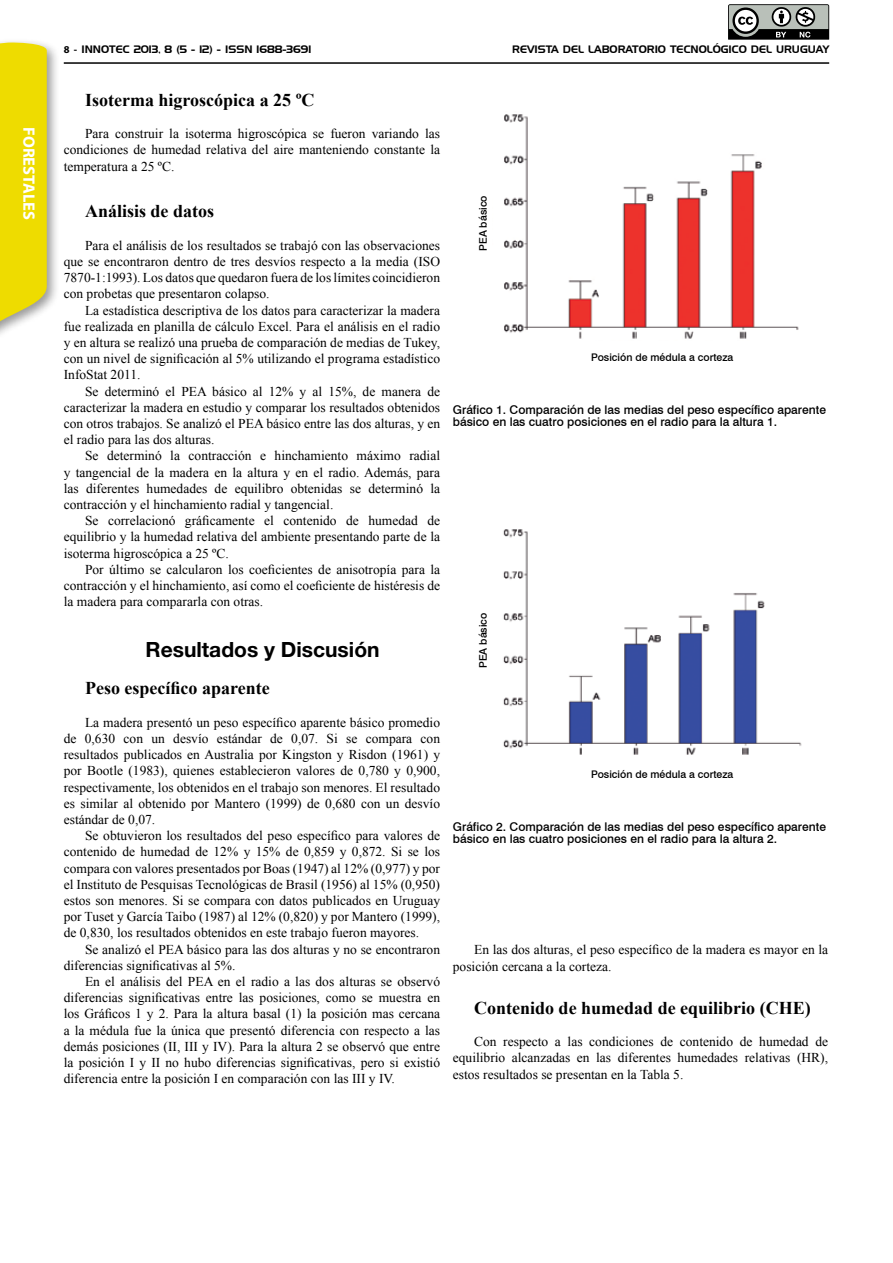
<style>
.page{position:relative;width:893px;height:1263px;background:#fff}
.page>*{position:absolute;margin:0;border:0;box-sizing:border-box;transform-origin:0 0}
.t1{font:700 21px "Helvetica Neue";color:#000}
.t2{font:700 18px "Times New Roman";color:#000}
.t3{font:700 16.5px "Myriad Pro";color:#fff}
.t4{font:13.5px/16.2px "Times New Roman";color:#000;text-align:justify}
.t5{font:500 12px/12px "Swiss 721 BT";color:#000}
.t6{font:10.5px "Handel Gothic BT";color:#000}
.t7{font:500 10.5px "Swiss 721 BT";color:#000}
.s1{font-family:"Myriad Pro";font-weight:700}
</style>
<div class="page">
<hr style="left:64px;top:62px;width:765px;height:2px;background:#000">
<div style="left:0;top:38px;width:60px;height:319px;background:#000;opacity:.4"></div>
<svg style="left:0;top:43px;width:47px;height:304px"></svg>
<svg style="left:728px;top:4px;width:101px;height:36px"></svg>
<img style="left:504px;top:114px;width:295px;height:225px">
<img style="left:503px;top:529px;width:299px;height:226px">
<p class="t3" style="left:38px;top:127px;width:94px;rotate:90deg">FORESTALES</p>
<p class="t6" style="left:64px;top:43px;width:249px"><span class="s1">8 -</span> INNOTEC 2013, 8 (5 - 12) - ISSN 1688-3691</p>
<p class="t6" style="left:512px;top:43px;width:318px">REVISTA DEL LABORATORIO TECNOLÓGICO DEL URUGUAY</p>
<h2 class="t2" style="left:85px;top:87px;width:231px">Isoterma higroscópica a 25 ºC</h2>
<p class="t4" style="left:64px;top:125px;width:378px;text-indent:21px">Para construir la isoterma higroscópica se fueron variando las condiciones de humedad relativa del aire manteniendo constante la temperatura a 25 ºC.</p>
<h2 class="t2" style="left:85px;top:199px;width:131px">Análisis de datos</h2>
<p class="t4" style="left:64px;top:237px;width:378px;text-indent:21px">Para el análisis de los resultados se trabajó con las observaciones que se encontraron dentro de tres desvíos respecto a la media (ISO 7870-1:1993). Los datos que quedaron fuera de los límites coincidieron con probetas que presentaron colapso.</p>
<p class="t4" style="left:64px;top:302px;width:378px;text-indent:21px">La estadística descriptiva de los datos para caracterizar la madera fue realizada en planilla de cálculo Excel. Para el análisis en el radio y en altura se realizó una prueba de comparación de medias de Tukey, con un nivel de significación al 5% utilizando el programa estadístico InfoStat 2011.</p>
<p class="t4" style="left:64px;top:383px;width:378px;text-indent:21px">Se determinó el PEA básico al 12% y al 15%, de manera de caracterizar la madera en estudio y comparar los resultados obtenidos con otros trabajos. Se analizó el PEA básico entre las dos alturas, y en el radio para las dos alturas.</p>
<p class="t4" style="left:64px;top:448px;width:378px;text-indent:21px">Se determinó la contracción e hinchamiento máximo radial y tangencial de la madera en la altura y en el radio. Además, para las diferentes humedades de equilibro obtenidas se determinó la contracción y el hinchamiento radial y tangencial.</p>
<p class="t4" style="left:64px;top:512px;width:378px;text-indent:21px">Se correlacionó gráficamente el contenido de humedad de equilibrio y la humedad relativa del ambiente presentando parte de la isoterma higroscópica a 25 ºC.</p>
<p class="t4" style="left:64px;top:561px;width:378px;text-indent:21px">Por último se calcularon los coeficientes de anisotropía para la contracción y el hinchamiento, así como el coeficiente de histéresis de la madera para compararla con otras.</p>
<h1 class="t1" style="left:146px;top:636px;width:236px">Resultados y Discusión</h1>
<h2 class="t2" style="left:85px;top:676px;width:186px">Peso específico aparente</h2>
<p class="t4" style="left:64px;top:714px;width:378px;text-indent:21px">La madera presentó un peso específico aparente básico promedio de 0,630 con un desvío estándar de 0,07. Si se compara con resultados publicados en Australia por Kingston y Risdon (1961) y por Bootle (1983), quienes establecieron valores de 0,780 y 0,900, respectivamente, los obtenidos en el trabajo son menores. El resultado es similar al obtenido por Mantero (1999) de 0,680 con un desvío estándar de 0,07.</p>
<p class="t4" style="left:64px;top:827px;width:378px;text-indent:21px">Se obtuvieron los resultados del peso específico para valores de contenido de humedad de 12% y 15% de 0,859 y 0,872. Si se los compara con valores presentados por Boas (1947) al 12% (0,977) y por el Instituto de Pesquisas Tecnológicas de Brasil (1956) al 15% (0,950) estos son menores. Si se compara con datos publicados en Uruguay por Tuset y García Taibo (1987) al 12% (0,820) y por Mantero (1999), de 0,830, los resultados obtenidos en este trabajo fueron mayores.</p>
<p class="t4" style="left:64px;top:941px;width:378px;text-indent:21px">Se analizó el PEA básico para las dos alturas y no se encontraron diferencias significativas al 5%.</p>
<p class="t4" style="left:64px;top:973px;width:378px;text-indent:21px">En el análisis del PEA en el radio a las dos alturas se observó diferencias significativas entre las posiciones, como se muestra en los Gráficos 1 y 2. Para la altura basal (1) la posición mas cercana a la médula fue la única que presentó diferencia con respecto a las demás posiciones (II, III y IV). Para la altura 2 se observó que entre la posición I y II no hubo diferencias significativas, pero si existió diferencia entre la posición I en comparación con las III y IV.</p>
<p class="t7" style="left:477px;top:251px;width:57px;rotate:-90deg">PEA básico</p>
<p class="t7" style="left:591px;top:351px;width:144px">Posición de médula a corteza</p>
<p class="t5" style="left:453px;top:404px;width:375px">Gráfico 1. Comparación de las medias del peso específico aparente básico en las cuatro posiciones en el radio para la altura 1.</p>
<p class="t7" style="left:477px;top:668px;width:57px;rotate:-90deg">PEA básico</p>
<p class="t7" style="left:591px;top:767px;width:144px">Posición de médula a corteza</p>
<p class="t5" style="left:453px;top:820px;width:375px">Gráfico 2. Comparación de las medias del peso específico aparente básico en las cuatro posiciones en el radio para la altura 2.</p>
<p class="t4" style="left:453px;top:942px;width:377px;text-indent:21px">En las dos alturas, el peso específico de la madera es mayor en la posición cercana a la corteza.</p>
<h2 class="t2" style="left:474px;top:995px;width:338px">Contenido de humedad de equilibrio (CHE)</h2>
<p class="t4" style="left:453px;top:1033px;width:377px;text-indent:21px">Con respecto a las condiciones de contenido de humedad de equilibrio alcanzadas en las diferentes humedades relativas (HR), estos resultados se presentan en la Tabla 5.</p>
</div>
